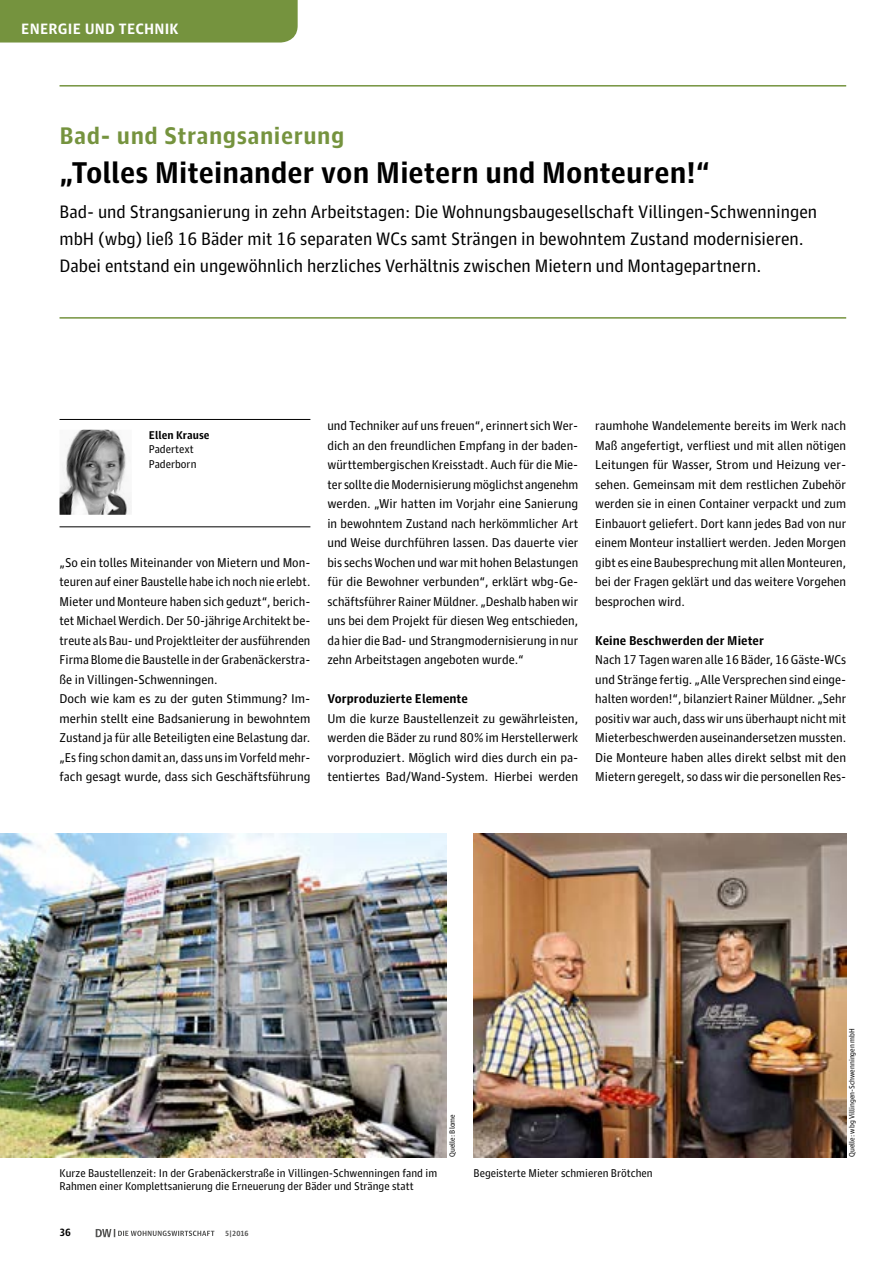
<style>
.page{position:relative;width:893px;height:1263px;background:#fff}
.page>*{position:absolute;margin:0;border:0;box-sizing:border-box;transform-origin:0 0}
.t1{font:700 30px "Guardian Agate Sans 1";color:#000}
.t2{font:700 24px "Guardian Agate Sans 1";letter-spacing:.02em;color:#75933e}
.t3{font:18px/27px "Guardian Agate Sans 1";color:#000}
.t4{font:700 15px "Guardian Agate Sans 1";letter-spacing:.01em;color:#fff}
.t5{font:12.75px/19.5px "Guardian Agate Sans 1";color:#000;text-align:justify}
.t6{font:700 12.75px "Guardian Agate Sans 1";color:#000}
.t7{font:11.25px/14.2px "Guardian Agate Sans 1";color:#000}
.t8{font:700 11.25px "Guardian Agate Sans 1";color:#000}
.t9{font:700 10.5px "Guardian Agate Sans 1";color:#000}
.t10{font:7.5px "Guardian Agate Sans 1";color:#000}
.t11{font:700 7.5px "Guardian Agate Sans 1";color:#565655}
</style>
<div class="page">
<div style="left:0;top:0;width:298px;height:43px;background:#75933e"></div>
<svg style="left:96px;top:1229px;width:118px;height:8px"></svg>
<hr style="left:60px;top:85px;width:786px;height:2px;background:#75933e">
<hr style="left:60px;top:317px;width:786px;height:2px;background:#75933e">
<img style="left:60px;top:430px;width:71px;height:85px">
<hr style="left:60px;top:526px;width:250px;height:1px;background:#000">
<hr style="left:60px;top:419px;width:250px;height:1px;background:#000">
<img style="left:0;top:833px;width:446px;height:324px">
<img style="left:473px;top:833px;width:373px;height:324px">
<p class="t4" style="left:21px;top:18px;width:159px">ENERGIE UND TECHNIK</p>
<h2 class="t2" style="left:60px;top:119px;width:286px">Bad- und Strangsanierung</h2>
<h1 class="t1" style="left:60px;top:152px;width:652px">„Tolles Miteinander von Mietern und Monteuren!“</h1>
<p class="t3" style="left:60px;top:197px;width:759px">Bad- und Strangsanierung in zehn Arbeitstagen: Die Wohnungsbaugesellschaft Villingen-Schwenningen mbH (wbg) ließ 16 Bäder mit 16 separaten WCs samt Strängen in bewohntem Zustand modernisieren.<br>Dabei entstand ein ungewöhnlich herzliches Verhältnis zwischen Mietern und Montagepartnern.</p>
<p class="t8" style="left:149px;top:428px;width:62px">Ellen Krause</p>
<p class="t7" style="left:149px;top:442px;width:49px">Padertext<br>Paderborn</p>
<p class="t5" style="left:60px;top:551px;width:252px;text-align:left">„So ein tolles Miteinander von Mietern und Mon&shy;teuren auf einer Baustelle habe ich noch nie erlebt.<br>Mieter und Monteure haben sich geduzt“, berich&shy;tet Michael Werdich. Der 50-jährige Architekt be&shy;treute als Bau- und Projektleiter der ausführenden Firma Blome die Baustelle in der Grabenäckerstra&shy;ße in Villingen-Schwenningen.<br>Doch wie kam es zu der guten Stimmung? Im&shy;merhin stellt eine Badsanierung in bewohntem Zustand ja für alle Beteiligten eine Belastung dar. „Es fing schon damit an, dass uns im Vorfeld mehr&shy;fach gesagt wurde, dass sich Geschäftsführung</p>
<p class="t5" style="left:327px;top:415px;width:252px">und Techniker auf uns freuen“, erinnert sich Wer&shy;dich an den freundlichen Empfang in der baden&shy;württembergischen Kreisstadt. Auch für die Mie&shy;ter sollte die Modernisierung möglichst angenehm werden. „Wir hatten im Vorjahr eine Sanierung in bewohntem Zustand nach herkömmlicher Art und Weise durchführen lassen. Das dauerte vier bis sechs Wochen und war mit hohen Belastungen für die Bewohner verbunden“, erklärt wbg-Ge&shy;schäftsführer Rainer Müldner. „Deshalb haben wir uns bei dem Projekt für diesen Weg entschieden, da hier die Bad- und Strangmodernisierung in nur zehn Arbeitstagen angeboten wurde.“</p>
<p class="t6" style="left:327px;top:690px;width:142px">Vorproduzierte Elemente</p>
<p class="t5" style="left:327px;top:707px;width:252px">Um die kurze Baustellenzeit zu gewährleisten, werden die Bäder zu rund 80 % im Herstellerwerk vorproduziert. Möglich wird dies durch ein pa&shy;tentiertes Bad/Wand-System. Hierbei werden</p>
<p class="t5" style="left:595px;top:415px;width:252px">raumhohe Wandelemente bereits im Werk nach Maß angefertigt, verfliest und mit allen nötigen Leitungen für Wasser, Strom und Heizung ver&shy;sehen. Gemeinsam mit dem restlichen Zubehör werden sie in einen Container verpackt und zum Einbauort geliefert. Dort kann jedes Bad von nur einem Monteur installiert werden. Jeden Morgen gibt es eine Baubesprechung mit allen Monteuren, bei der Fragen geklärt und das weitere Vorgehen besprochen wird.</p>
<p class="t6" style="left:595px;top:631px;width:170px">Keine Beschwerden der Mieter</p>
<p class="t5" style="left:595px;top:649px;width:252px">Nach 17 Tagen waren alle 16 Bäder, 16 Gäste-WCs und Stränge fertig. „Alle Versprechen sind einge&shy;halten worden!“, bilanziert Rainer Müldner. „Sehr positiv war auch, dass wir uns überhaupt nicht mit Mieterbeschwerden auseinandersetzen mussten.<br>Die Monteure haben alles direkt selbst mit den Mietern geregelt, so dass wir die personellen Res-</p>
<p class="t10" style="left:447px;top:1157px;width:44px;rotate:-90deg">Quelle: Blome</p>
<p class="t10" style="left:847px;top:1157px;width:130px;rotate:-90deg">Quelle: wbg Villingen-Schwenningen mbH</p>
<p class="t7" style="left:60px;top:1165px;width:379px">Kurze Baustellenzeit: In der Grabenäckerstraße in Villingen-Schwenningen fand im</p>
<p class="t7" style="left:473px;top:1165px;width:181px">Begeisterte Mieter schmieren Brötchen</p>
<p class="t7" style="left:60px;top:1178px;width:356px">Rahmen einer Komplettsanierung die Erneuerung der Bäder und Stränge statt</p>
<p class="t9" style="left:60px;top:1225px;width:13px">36</p>
<p class="t11" style="left:225px;top:1228px;width:25px">5 | 2016</p>
</div>
